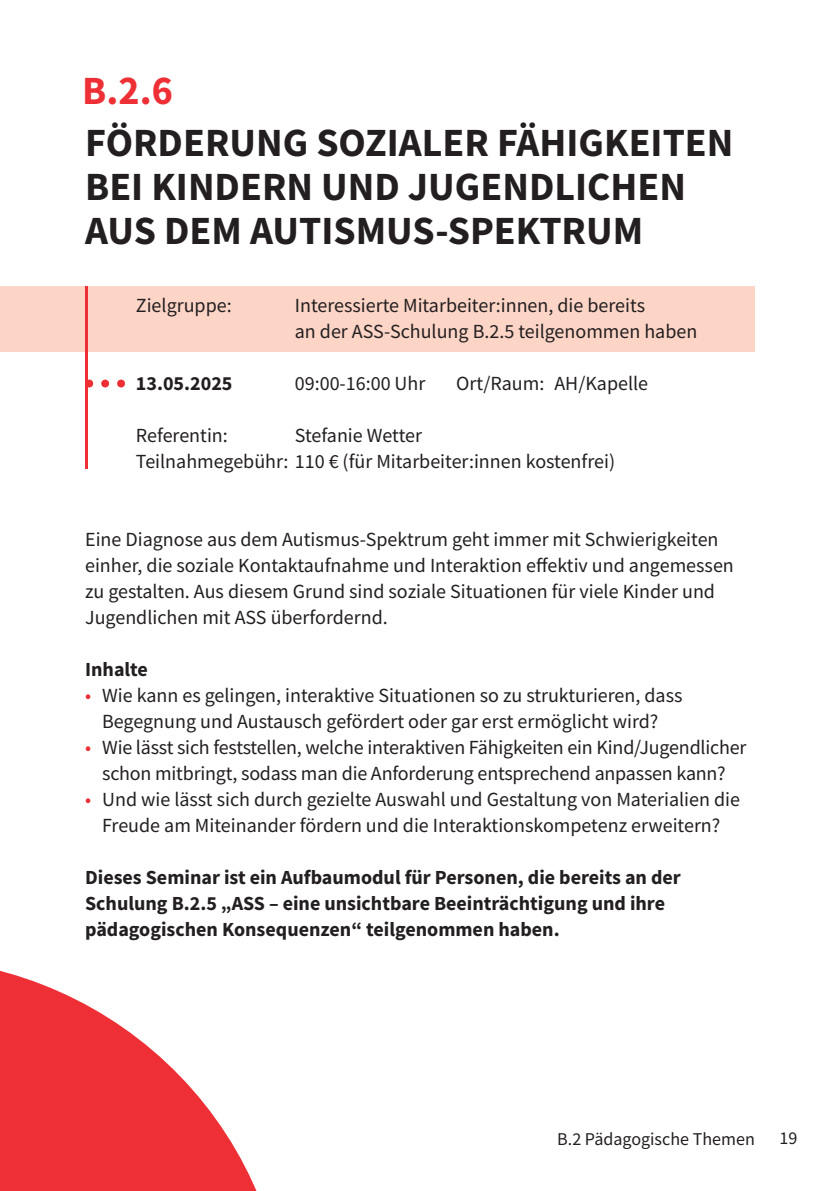
<style>
.page{position:relative;width:840px;height:1191px;background:#fff}
.page>*{position:absolute;margin:0;border:0;box-sizing:border-box;transform-origin:0 0}
.t1{font:700 40px/44px "Source Sans Pro";color:#231f20}
.t2{font:700 40px "Source Sans Pro";color:#ee3036}
.t3{font:20px/26px "Source Sans Pro";color:#231f20}
.t4{font:700 20px/26px "Source Sans Pro";color:#231f20}
.t5{font:18px "Source Sans Pro";color:#231f20}
.s1{color:#ee3036}
</style>
<div class="page">
<svg style="left:0;top:970px;width:257px;height:221px;fill:#ee3036"></svg>
<div style="left:0;top:286px;width:754px;height:65px;background:#fcd5c7"></div>
<hr style="left:85px;top:286px;width:3px;height:182px;background:#ee3036">
<svg style="left:88px;top:379px;width:37px;height:8px"></svg>
<h1 class="t2" style="left:82px;top:64px;width:92px">B.2.6</h1>
<h1 class="t1" style="left:85px;top:120px;width:649px">FÖRDERUNG SOZIALER FÄHIGKEITEN<br>BEI KINDERN UND JUGENDLICHEN<br>AUS DEM AUTISMUS-SPEKTRUM</h1>
<p class="t3" style="left:136px;top:292px;width:97px">Zielgruppe:</p>
<p class="t3" style="left:295px;top:292px;width:404px">Interessierte Mitarbeiter:innen, die bereits<br>an der ASS-Schulung B.2.5 teilgenommen haben</p>
<p class="t4" style="left:136px;top:370px;width:98px">13.05.2025</p>
<p class="t3" style="left:295px;top:370px;width:132px">09:00-16:00 Uhr</p>
<p class="t3" style="left:456px;top:370px;width:193px">Ort/Raum: AH/Kapelle</p>
<p class="t3" style="left:136px;top:422px;width:93px">Referentin:</p>
<p class="t3" style="left:136px;top:422px;width:480px;text-indent:159px">Stefanie Wetter<br>Teilnahmegebühr: 110 € (für Mitarbeiter:innen kostenfrei)</p>
<p class="t3" style="left:85px;top:526px;width:650px">Eine Diagnose aus dem Autismus-Spektrum geht immer mit Schwierigkeiten einher, die soziale Kontaktaufnahme und Interaktion effektiv und angemessen zu gestalten. Aus diesem Grund sind soziale Situationen für viele Kinder und Jugendlichen mit ASS überfordernd.</p>
<p class="t4" style="left:85px;top:656px;width:64px">Inhalte</p>
<p class="t3" style="left:85px;top:682px;width:598px;text-align:center"><span class="s1">•</span> Wie kann es gelingen, interaktive Situationen so zu strukturieren, dass<br>Begegnung und Austausch gefördert oder gar erst ermöglicht wird?</p>
<p class="t3" style="left:85px;top:734px;width:662px;text-align:center"><span class="s1">•</span> Wie lässt sich feststellen, welche interaktiven Fähigkeiten ein Kind/Jugendlicher schon mitbringt, sodass man die Anforderung entsprechend anpassen kann?</p>
<p class="t3" style="left:85px;top:786px;width:656px;text-align:center"><span class="s1">•</span> Und wie lässt sich durch gezielte Auswahl und Gestaltung von Materialien die<br>Freude am Miteinander fördern und die Interaktionskompetenz erweitern?</p>
<p class="t4" style="left:85px;top:864px;width:597px">Dieses Seminar ist ein Aufbaumodul für Personen, die bereits an der<br>Schulung B.2.5 „ASS – eine unsichtbare Beeinträchtigung und ihre pädagogischen Konsequenzen“ teilgenommen haben.</p>
<p class="t5" style="left:557px;top:1127px;width:199px">B.2 Pädagogische Themen</p>
<p class="t5" style="left:779px;top:1127px;width:19px">19</p>
</div>
